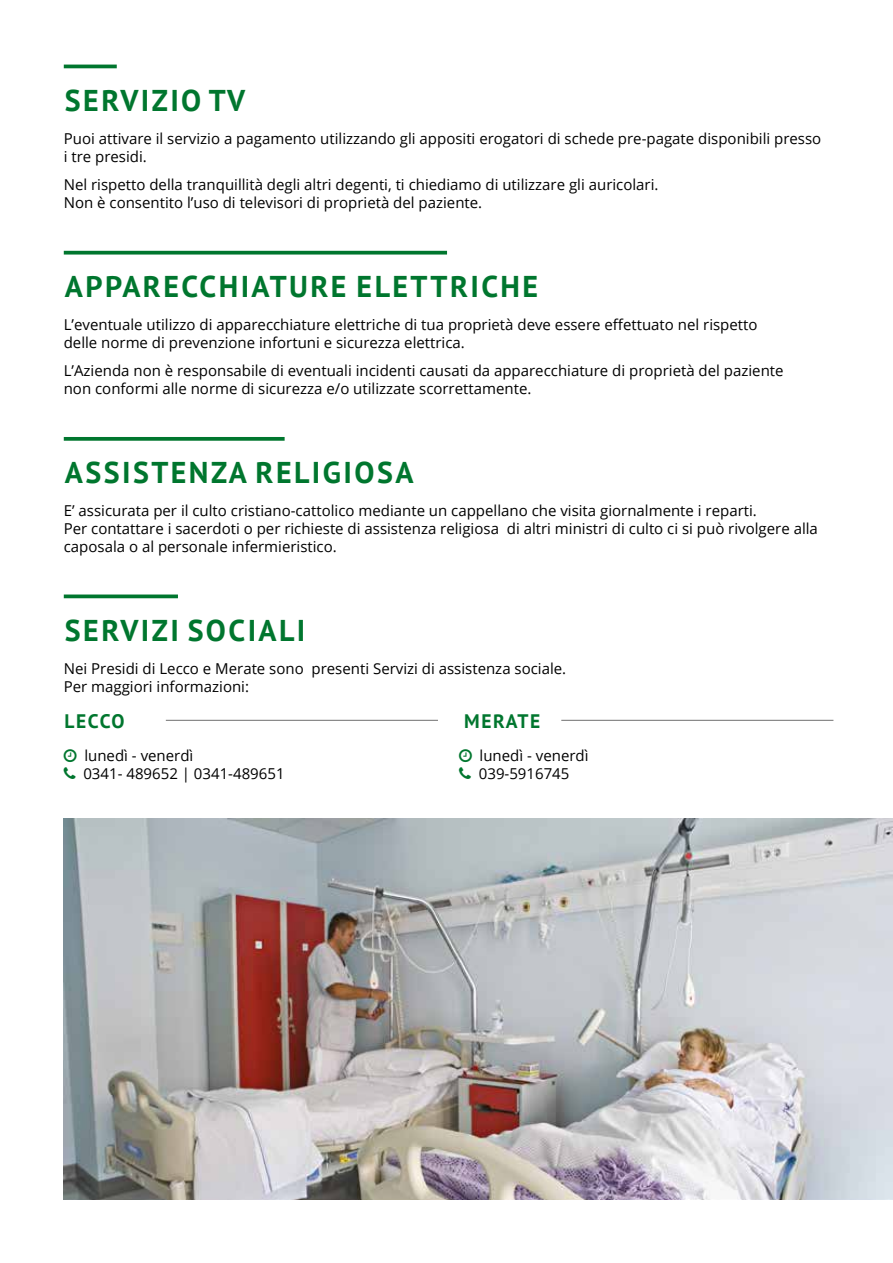
<style>
.page{position:relative;width:893px;height:1263px;background:#fff}
.page>*{position:absolute;margin:0;border:0;box-sizing:border-box;transform-origin:0 0}
.t1{font:700 30px "PT Sans";letter-spacing:.08em;color:#00762e}
.t2{font:700 19.5px "PT Sans";letter-spacing:.08em;color:#00762e}
.t3{font:15px/18px "Open Sans";color:#000}
.s1{color:#fff}
</style>
<div class="page">
<hr style="left:64px;top:65px;width:53px;height:3px;background:#00762e">
<svg style="left:64px;top:251px;width:383px;height:4px;background:#1c8545"></svg>
<svg style="left:64px;top:437px;width:221px;height:4px"></svg>
<svg style="left:64px;top:594px;width:114px;height:4px"></svg>
<hr style="left:166px;top:720px;width:272px;height:1px;background:#706f6f">
<hr style="left:561px;top:720px;width:272px;height:1px;background:#706f6f">
<img style="left:64px;top:819px;width:829px;height:380px">
<h1 class="t1" style="left:65px;top:81px;width:182px">SERVIZIO TV</h1>
<p class="t3" style="left:64px;top:129px;width:759px">Puoi attivare il servizio a pagamento utilizzando gli appositi erogatori di schede pre-pagate disponibili presso i tre presidi.</p>
<p class="t3" style="left:64px;top:175px;width:596px">Nel rispetto della tranquillità degli altri degenti, ti chiediamo di utilizzare gli auricolari.<br>Non è consentito l’uso di televisori di proprietà del paziente.</p>
<h1 class="t1" style="left:65px;top:267px;width:514px">APPARECCHIATURE ELETTRICHE<span class="s1">.....</span></h1>
<p class="t3" style="left:64px;top:315px;width:695px">L’eventuale utilizzo di apparecchiature elettriche di tua proprietà deve essere effettuato nel rispetto delle norme di prevenzione infortuni e sicurezza elettrica.</p>
<p class="t3" style="left:64px;top:362px;width:721px">L’Azienda non è responsabile di eventuali incidenti causati da apparecchiature di proprietà del paziente non conformi alle norme di sicurezza e/o utilizzate scorrettamente.</p>
<h1 class="t1" style="left:65px;top:453px;width:350px">ASSISTENZA RELIGIOSA</h1>
<p class="t3" style="left:64px;top:501px;width:756px">E’ assicurata per il culto cristiano-cattolico mediante un cappellano che visita giornalmente i reparti.<br>Per contattare i sacerdoti o per richieste di assistenza religiosa di altri ministri di culto ci si può rivolgere alla caposala o al personale infermieristico.</p>
<h1 class="t1" style="left:65px;top:610px;width:242px">SERVIZI SOCIALI</h1>
<p class="t3" style="left:64px;top:659px;width:504px">Nei Presidi di Lecco e Merate sono presenti Servizi di assistenza sociale.<br>Per maggiori informazioni:</p>
<h2 class="t2" style="left:65px;top:708px;width:62px">LECCO</h2>
<p class="t3" style="left:83px;top:746px;width:203px">lunedì - venerdì<br>0341- 489652 | 0341-489651</p>
<p class="t3" style="left:479px;top:746px;width:111px">lunedì - venerdì<br>039-5916745</p>
<h2 class="t2" style="left:464px;top:708px;width:78px">MERATE</h2>
</div>
